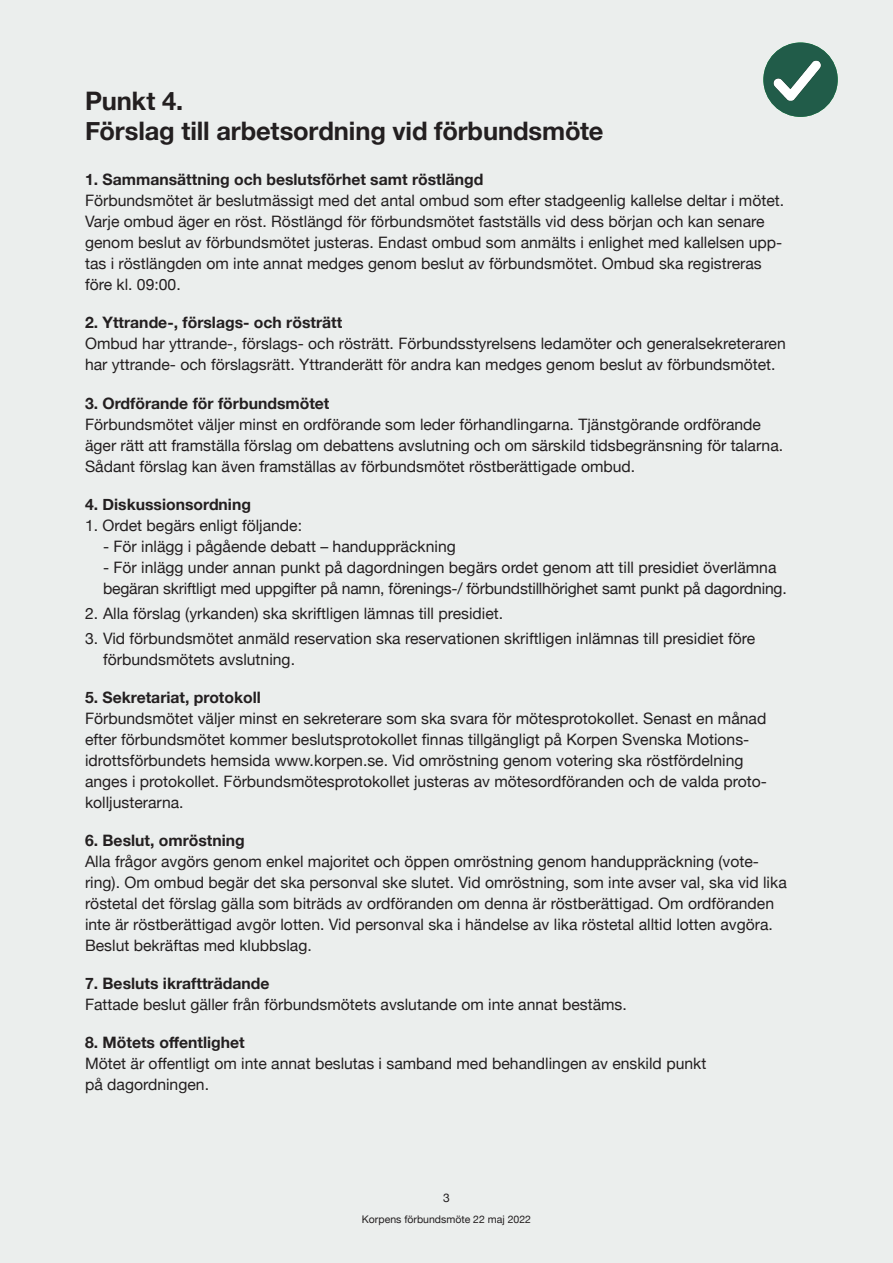
<style>
.page{position:relative;width:893px;height:1263px;background:#ebeeed}
.page>*{position:absolute;margin:0;border:0;box-sizing:border-box;transform-origin:0 0}
.t1{font:700 25.5px "Helvetica Neue";letter-spacing:-.005em;color:#231f20}
.t2{font:15.75px/21px "Helvetica Neue";color:#231f20}
.t3{font:700 15.75px "Helvetica Neue";color:#231f20}
.t4{font:12px "Helvetica Neue";color:#231f20}
.t5{font:10.5px "Helvetica Neue";color:#231f20}
</style>
<div class="page">
<svg style="left:763px;top:43px;width:75px;height:74px"></svg>
<img style="left:769px;top:60px;width:57px;height:41px">
<p class="t1" style="left:85px;top:81px;width:100px">Punkt 4.</p>
<p class="t1" style="left:85px;top:111px;width:520px">Förslag till arbetsordning vid förbundsmöte</p>
<p class="t3" style="left:85px;top:167px;width:400px">1. Sammansättning och beslutsförhet samt röstlängd</p>
<p class="t2" style="left:85px;top:191px;width:701px">Förbundsmötet är beslutmässigt med det antal ombud som efter stadgeenlig kallelse deltar i mötet.<br>Varje ombud äger en röst. Röstlängd för förbundsmötet fastställs vid dess början och kan senare genom beslut av förbundsmötet justeras. Endast ombud som anmälts i enlighet med kallelsen upp&shy;tas i röstlängden om inte annat medges genom beslut av förbundsmötet. Ombud ska registreras före kl. 09:00.</p>
<p class="t3" style="left:85px;top:310px;width:259px">2. Yttrande-, förslags- och rösträtt</p>
<p class="t2" style="left:85px;top:334px;width:702px">Ombud har yttrande-, förslags- och rösträtt. Förbundsstyrelsens ledamöter och generalsekreteraren har yttrande- och förslagsrätt. Yttranderätt för andra kan medges genom beslut av förbundsmötet.</p>
<p class="t3" style="left:85px;top:390px;width:246px">3. Ordförande för förbundsmötet</p>
<p class="t2" style="left:85px;top:414px;width:700px">Förbundsmötet väljer minst en ordförande som leder förhandlingarna. Tjänstgörande ordförande äger rätt att framställa förslag om debattens avslutning och om särskild tidsbegränsning för talarna.<br>Sådant förslag kan även framställas av förbundsmötet röstberättigade ombud.</p>
<p class="t3" style="left:85px;top:491px;width:167px">4. Diskussionsordning</p>
<p class="t2" style="left:85px;top:515px;width:219px">1. Ordet begärs enligt följande:</p>
<p class="t2" style="left:103px;top:536px;width:354px">- För inlägg i pågående debatt – handuppräckning</p>
<p class="t2" style="left:103px;top:557px;width:685px">- För inlägg under annan punkt på dagordningen begärs ordet genom att till presidiet överlämna begäran skriftligt med uppgifter på namn, förenings-/ förbundstillhörighet samt punkt på dagordning.</p>
<p class="t2" style="left:85px;top:604px;width:420px">2. Alla förslag (yrkanden) ska skriftligen lämnas till presidiet.</p>
<p class="t2" style="left:103px;top:629px;width:654px;text-indent:-18px">3. Vid förbundsmötet anmäld reservation ska reservationen skriftligen inlämnas till presidiet före förbundsmötets avslutning.</p>
<p class="t3" style="left:85px;top:685px;width:177px">5. Sekretariat, protokoll</p>
<p class="t2" style="left:85px;top:709px;width:683px">Förbundsmötet väljer minst en sekreterare som ska svara för mötesprotokollet. Senast en månad efter förbundsmötet kommer beslutsprotokollet finnas tillgängligt på Korpen Svenska Motions&shy;idrottsförbundets hemsida www.korpen.se. Vid omröstning genom votering ska röstfördelning anges i protokollet. Förbundsmötesprotokollet justeras av mötesordföranden och de valda proto&shy;kolljusterarna.</p>
<p class="t3" style="left:85px;top:828px;width:161px">6. Beslut, omröstning</p>
<p class="t2" style="left:85px;top:852px;width:703px">Alla frågor avgörs genom enkel majoritet och öppen omröstning genom handuppräckning (vote&shy;ring). Om ombud begär det ska personval ske slutet. Vid omröstning, som inte avser val, ska vid lika röstetal det förslag gälla som biträds av ordföranden om denna är röstberättigad. Om ordföranden inte är röstberättigad avgör lotten. Vid personval ska i händelse av lika röstetal alltid lotten avgöra.<br>Beslut bekräftas med klubbslag.</p>
<p class="t3" style="left:85px;top:971px;width:186px">7. Besluts ikraftträdande</p>
<p class="t2" style="left:85px;top:995px;width:543px">Fattade beslut gäller från förbundsmötets avslutande om inte annat bestäms.</p>
<p class="t3" style="left:85px;top:1030px;width:161px">8. Mötets offentlighet</p>
<p class="t2" style="left:85px;top:1054px;width:623px">Mötet är offentligt om inte annat beslutas i samband med behandlingen av enskild punkt på dagordningen.</p>
<p class="t4" style="left:443px;top:1189px;width:8px">3</p>
<p class="t5" style="left:362px;top:1212px;width:171px">Korpens förbundsmöte 22 maj 2022</p>
</div>
